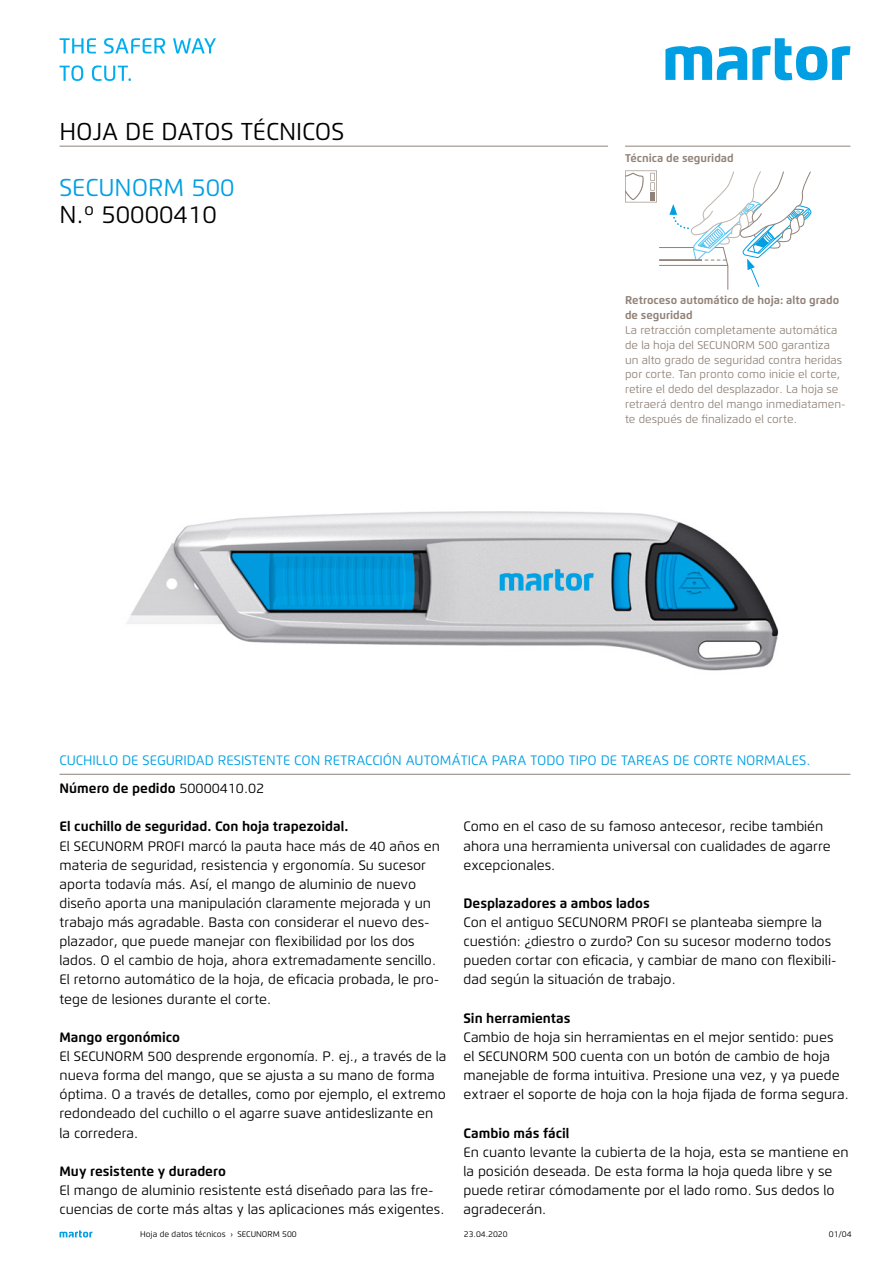
<style>
.page{position:relative;width:893px;height:1263px;background:#fff}
.page>*{position:absolute;margin:0;border:0;box-sizing:border-box;transform-origin:0 0}
._01_Head_Flexo_Reg_1{font:24.3px "Flexo";color:#000}
._01_Head_Flexo_Reg_1-2{font:24.3px "Flexo";color:#009fe3}
._02_Copy_Flexo_Reg_9{font:13.65px/19.2px "Flexo";color:#000}
._02_Copy_Flexo_Reg_9-2{font:13.65px "Flexo";color:#009fe3}
._02_Copy_Flexo_Bol_9{font:700 13.65px "Flexo";color:#000}
._02_Copy_Flexo_Reg_9-3{font:700 13.65px "Flexo";color:#000}
._04_Tab_Flexo_Reg_7{font:11.25px/14.9px "Flexo";color:#908278}
._04_Tab_Flexo_Bol_7{font:700 11.25px/14.9px "Flexo";color:#908278}
._06_Navi_Flexo_Reg_5{font:8.25px "Flexo";color:#000}
.s1{font-weight:400}
.s2{font-weight:700}
</style>
<div class="page">
<svg style="left:60px;top:1230px;width:32px;height:7px"></svg>
<img style="left:126px;top:511px;width:653px;height:160px">
<svg style="left:625px;top:171px;width:187px;height:119px"></svg>
<div style="left:650px;top:192px;width:5px;height:8px;background:#908278"></div>
<svg style="left:665px;top:38px;width:185px;height:42px"></svg>
<hr style="left:60px;top:774px;width:790px;height:1px;background:#908278">
<hr style="left:625px;top:146px;width:225px;height:1px;background:#908278">
<hr style="left:60px;top:146px;width:548px;height:1px;background:#908278">
<svg style="left:60px;top:38px;width:36px;height:15px"></svg>
<svg style="left:104px;top:38px;width:61px;height:16px"></svg>
<svg style="left:173px;top:38px;width:43px;height:16px"></svg>
<svg style="left:60px;top:65px;width:23px;height:16px"></svg>
<svg style="left:92px;top:65px;width:39px;height:16px"></svg>
<p class="_01_Head_Flexo_Reg_1" style="left:60px;top:117px;width:286px">HOJA DE DATOS TÉCNICOS</p>
<p class="_01_Head_Flexo_Reg_1-2" style="left:60px;top:172px;width:177px">SECUNORM 500</p>
<p class="_01_Head_Flexo_Reg_1" style="left:60px;top:200px;width:159px">N.º 50000410</p>
<p class="_04_Tab_Flexo_Bol_7" style="left:625px;top:150px;width:110px">Técnica de seguridad</p>
<p class="_04_Tab_Flexo_Bol_7" style="left:625px;top:293px;width:216px">Retroceso automático de hoja: alto grado de seguridad</p>
<p class="_04_Tab_Flexo_Reg_7" style="left:625px;top:322px;width:222px">La retracción completamente automática de la hoja del SECUNORM 500 garantiza un alto grado de seguridad contra heridas por corte. Tan pronto como inicie el corte, retire el dedo del desplazador. La hoja se retraerá dentro del mango inmediatamen&shy;te después de finalizado el corte.</p>
<p class="_02_Copy_Flexo_Reg_9-2" style="left:60px;top:752px;width:752px">CUCHILLO DE SEGURIDAD RESISTENTE CON RETRACCIÓN AUTOMÁTICA PARA TODO TIPO DE TAREAS DE CORTE NORMALES.</p>
<p class="_02_Copy_Flexo_Reg_9-3" style="left:60px;top:780px;width:206px">Número de pedido <span class="s1">50000410.02</span></p>
<p class="_02_Copy_Flexo_Bol_9" style="left:60px;top:818px;width:290px">El cuchillo de seguridad. Con hoja trapezoidal.</p>
<p class="_02_Copy_Flexo_Reg_9" style="left:60px;top:836px;width:382px">El SECUNORM PROFI marcó la pauta hace más de 40 años en materia de seguridad, resistencia y ergonomía. Su sucesor aporta todavía más. Así, el mango de aluminio de nuevo diseño aporta una manipulación claramente mejorada y un trabajo más agradable. Basta con considerar el nuevo des&shy;plazador, que puede manejar con flexibilidad por los dos lados. O el cambio de hoja, ahora extremadamente sencillo.<br>El retorno automático de la hoja, de eficacia probada, le pro&shy;tege de lesiones durante el corte.</p>
<p class="_02_Copy_Flexo_Reg_9" style="left:60px;top:1027px;width:388px"><span class="s2">Mango ergonómico<br></span>El SECUNORM 500 desprende ergonomía. P. ej., a través de la nueva forma del mango, que se ajusta a su mano de forma óptima. O a través de detalles, como por ejemplo, el extremo redondeado del cuchillo o el agarre suave antideslizante en la corredera.</p>
<p class="_02_Copy_Flexo_Reg_9" style="left:60px;top:1161px;width:386px"><span class="s2">Muy resistente y duradero<br></span>El mango de aluminio resistente está diseñado para las fre&shy;cuencias de corte más altas y las aplicaciones más exigentes.</p>
<p class="_02_Copy_Flexo_Reg_9" style="left:463px;top:817px;width:369px">Como en el caso de su famoso antecesor, recibe también ahora una herramienta universal con cualidades de agarre excepcionales.</p>
<p class="_02_Copy_Flexo_Reg_9" style="left:463px;top:893px;width:374px"><span class="s2">Desplazadores a ambos lados<br></span>Con el antiguo SECUNORM PROFI se planteaba siempre la cuestión: ¿diestro o zurdo? Con su sucesor moderno todos pueden cortar con eficacia, y cambiar de mano con flexibili&shy;dad según la situación de trabajo.</p>
<p class="_02_Copy_Flexo_Reg_9" style="left:463px;top:1008px;width:387px"><span class="s2">Sin herramientas<br></span>Cambio de hoja sin herramientas en el mejor sentido: pues<br>el SECUNORM 500 cuenta con un botón de cambio de hoja manejable de forma intuitiva. Presione una vez, y ya puede extraer el soporte de hoja con la hoja fijada de forma segura.</p>
<p class="_02_Copy_Flexo_Reg_9" style="left:463px;top:1123px;width:387px"><span class="s2">Cambio más fácil<br></span>En cuanto levante la cubierta de la hoja, esta se mantiene en la posición deseada. De esta forma la hoja queda libre y se puede retirar cómodamente por el lado romo. Sus dedos lo agradecerán.</p>
<p class="_06_Navi_Flexo_Reg_5" style="left:140px;top:1229px;width:158px">Hoja de datos técnicos › SECUNORM 500</p>
<p class="_06_Navi_Flexo_Reg_5" style="left:464px;top:1229px;width:45px">23.04.2020</p>
<p class="_06_Navi_Flexo_Reg_5" style="left:829px;top:1229px;width:24px">01/04</p>
</div>
